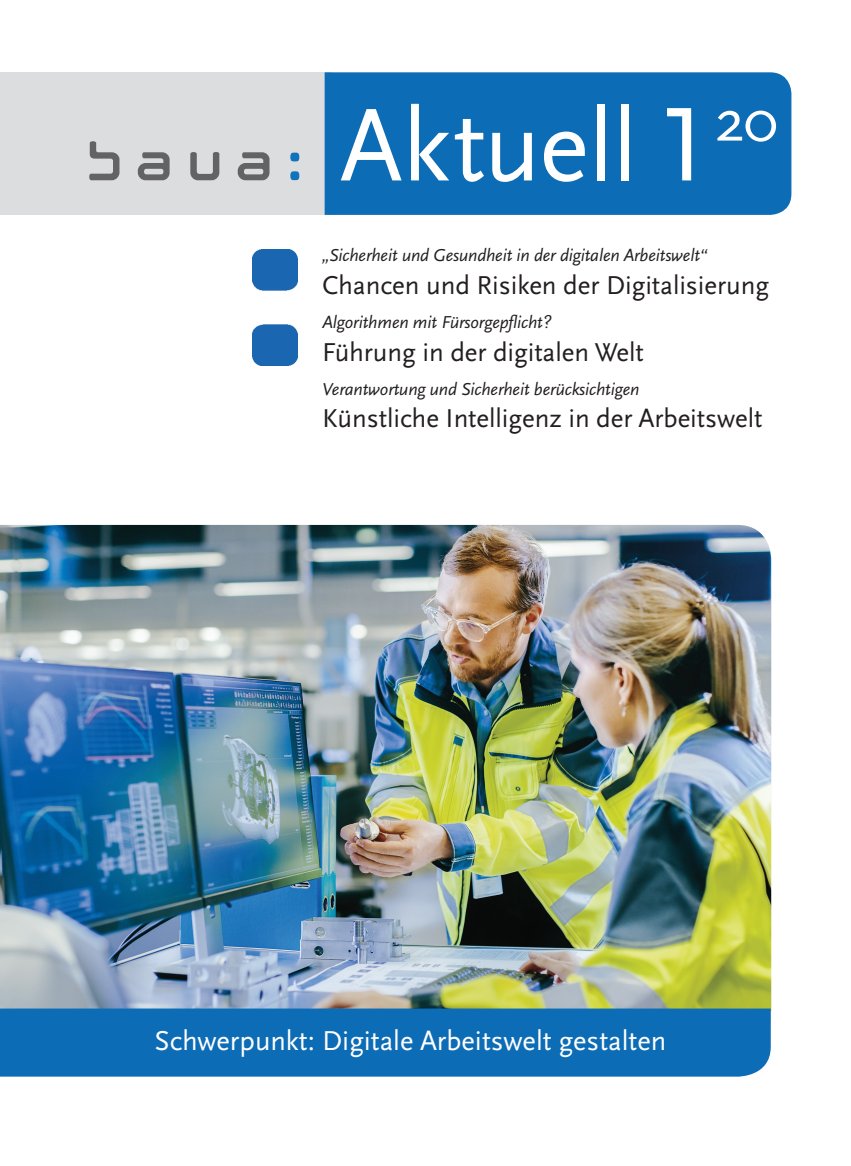
<style>
.page{position:relative;width:851px;height:1166px;background:#fff}
.page>*{position:absolute;margin:0;border:0;box-sizing:border-box;transform-origin:0 0}
.t1{font:105px "Scala Sans Pro";letter-spacing:-.005em;color:#fff}
.t2{font:28.5px "Scala Sans Pro";color:#fff}
.t3{font:27px "Scala Sans Pro";letter-spacing:-.005em;color:#231f20}
.t4{font:italic 18px "Scala Sans Pro";letter-spacing:-.01em;color:#231f20}
.s1{font-size:109.5px}
</style>
<div class="page">
<img style="left:0;top:524px;width:771px;height:487px">
<div style="left:0;top:1008px;width:770px;height:68px;background:#0d6cb6"></div>
<img style="left:253px;top:249px;width:45px;height:117px">
<div style="left:0;top:72px;width:332px;height:143px;background:#dcdddf"></div>
<div style="left:324px;top:72px;width:467px;height:143px;background:#0d6cb6"></div>
<svg style="left:290px;top:171px;width:9px;height:9px"></svg>
<svg style="left:290px;top:152px;width:9px;height:9px"></svg>
<svg style="left:89px;top:141px;width:30px;height:39px"></svg>
<svg style="left:190px;top:152px;width:29px;height:28px"></svg>
<svg style="left:138px;top:152px;width:31px;height:28px"></svg>
<svg style="left:238px;top:152px;width:31px;height:28px"></svg>
<h1 class="t1" style="left:340px;top:86px;width:440px">Aktuell <span class="s1">1</span> <sup>20</sup></h1>
<p class="t4" style="left:322px;top:245px;width:387px">„Sicherheit und Gesundheit in der digitalen Arbeitswelt“</p>
<h3 class="t3" style="left:322px;top:269px;width:448px">Chancen und Risiken der Digitalisierung</h3>
<p class="t4" style="left:322px;top:312px;width:230px">Algorithmen mit Fürsorgepflicht?</p>
<h3 class="t3" style="left:322px;top:336px;width:323px">Führung in der digitalen Welt</h3>
<p class="t4" style="left:322px;top:378px;width:318px">Verantwortung und Sicherheit berücksichtigen</p>
<h3 class="t3" style="left:322px;top:403px;width:441px">Künstliche Intelligenz in der Arbeitswelt</h3>
<h2 class="t2" style="left:154px;top:1024px;width:513px">Schwerpunkt: Digitale Arbeitswelt gestalten</h2>
</div>
